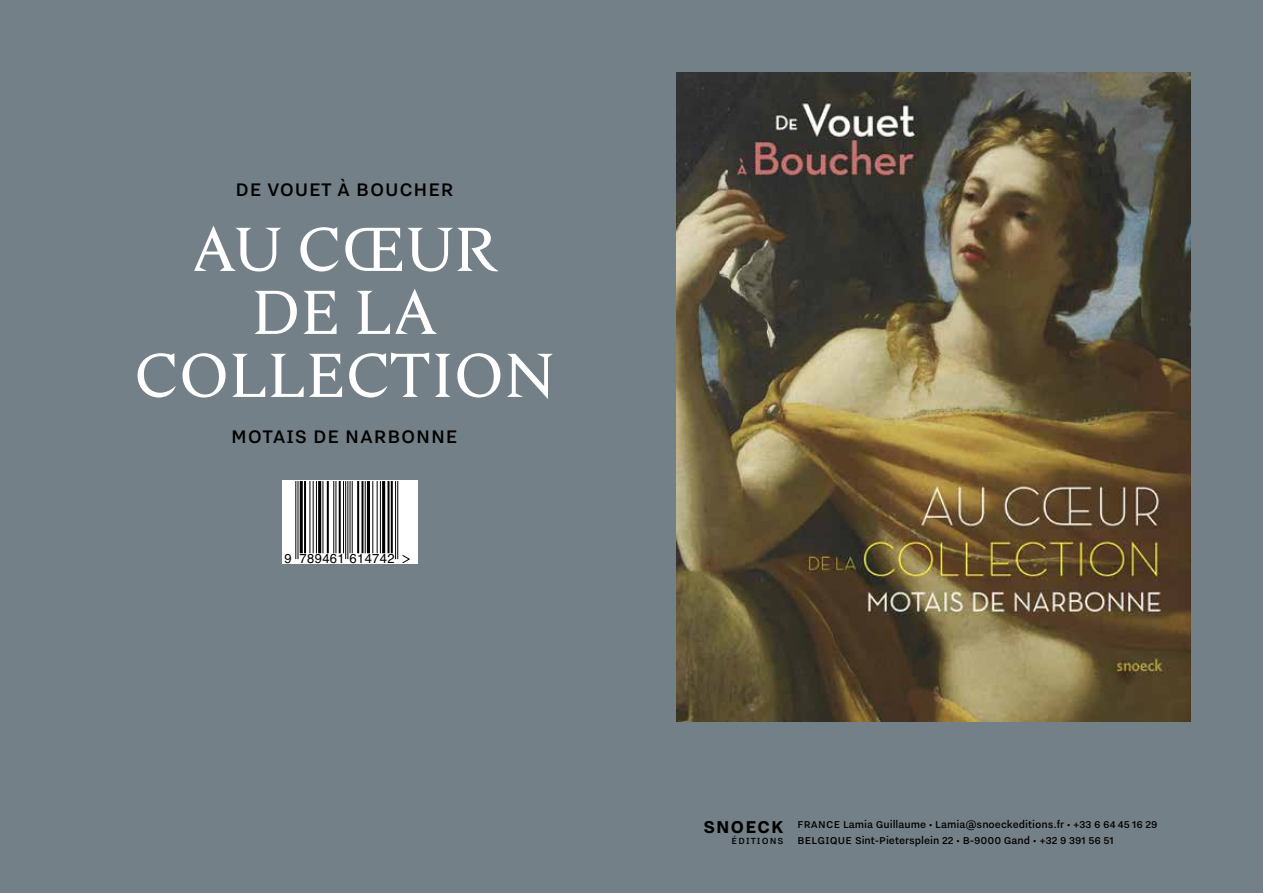
<style>
.page{position:relative;width:1263px;height:893px;background:#738087}
.page>*{position:absolute;margin:0;border:0;box-sizing:border-box;transform-origin:0 0}
.t1{font:61.5px/63px "Nocturne Serif";letter-spacing:.02em;color:#fff;text-align:center}
.t2{font:500 22.5px "Nitti Grotesk";letter-spacing:.035em;color:#000}
.t3{font:700 21.3px "Nitti Grotesk";letter-spacing:.05em;color:#000}
.t4{font:13.05px "Helvetica";letter-spacing:.025em;color:#000}
.t5{font:500 12.3px/16.5px "Nitti Grotesk";color:#000}
.t6{font:500 10.95px "Nitti Grotesk";letter-spacing:.095em;color:#000}
</style>
<div class="page">
<svg style="left:283px;top:480px;width:135px;height:84px;background:#ebebeb"></svg>
<hr style="left:295px;top:481px;width:1px;height:78px;background:#000">
<hr style="left:297px;top:481px;width:1px;height:78px;background:#000">
<hr style="left:300px;top:481px;width:3px;height:72px;background:#000">
<hr style="left:304px;top:481px;width:2px;height:72px;background:#000">
<hr style="left:309px;top:481px;width:1px;height:72px;background:#000">
<hr style="left:313px;top:481px;width:1px;height:72px;background:#000">
<hr style="left:316px;top:481px;width:1px;height:72px;background:#000">
<hr style="left:318px;top:481px;width:3px;height:72px;background:#000">
<hr style="left:322px;top:481px;width:1px;height:72px;background:#000">
<hr style="left:327px;top:481px;width:2px;height:72px;background:#000">
<hr style="left:333px;top:481px;width:1px;height:72px;background:#000">
<hr style="left:335px;top:481px;width:1px;height:72px;background:#000">
<hr style="left:339px;top:481px;width:2px;height:72px;background:#000">
<hr style="left:343px;top:481px;width:1px;height:72px;background:#000">
<hr style="left:345px;top:481px;width:1px;height:78px;background:#000">
<hr style="left:347px;top:481px;width:1px;height:78px;background:#000">
<hr style="left:350px;top:481px;width:1px;height:72px;background:#000">
<hr style="left:352px;top:481px;width:1px;height:72px;background:#000">
<hr style="left:357px;top:481px;width:2px;height:72px;background:#000">
<hr style="left:361px;top:481px;width:2px;height:72px;background:#000">
<hr style="left:365px;top:481px;width:1px;height:72px;background:#000">
<hr style="left:367px;top:481px;width:3px;height:72px;background:#000">
<hr style="left:372px;top:481px;width:1px;height:72px;background:#000">
<hr style="left:377px;top:481px;width:1px;height:72px;background:#000">
<hr style="left:380px;top:481px;width:1px;height:72px;background:#000">
<hr style="left:382px;top:481px;width:3px;height:72px;background:#000">
<hr style="left:387px;top:481px;width:2px;height:72px;background:#000">
<hr style="left:391px;top:481px;width:2px;height:72px;background:#000">
<hr style="left:395px;top:481px;width:1px;height:78px;background:#000">
<hr style="left:397px;top:481px;width:1px;height:78px;background:#000">
<svg style="left:401px;top:554px;width:10px;height:10px"></svg>
<img style="left:676px;top:72px;width:515px;height:649px">
<h2 class="t2" style="left:236px;top:177px;width:220px">DE VOUET À BOUCHER</h2>
<h1 class="t1" style="left:134px;top:220px;width:422px">AU CŒUR<br>DE LA<br>COLLECTION</h1>
<h2 class="t2" style="left:231px;top:423px;width:228px">MOTAIS DE NARBONNE</h2>
<p class="t4" style="left:284px;top:549px;width:112px">9 789461 614742</p>
<h3 class="t3" style="left:703px;top:814px;width:82px">SNOECK</h3>
<p class="t6" style="left:731px;top:835px;width:53px">ÉDITIONS</p>
<p class="t5" style="left:797px;top:815px;width:362px">FRANCE Lamia Guillaume • Lamia@snoeckeditions.fr • +33 6 64 45 16 29<br>BELGIQUE Sint-Pietersplein 22 • B-9000 Gand • +32 9 391 56 51</p>
</div>
